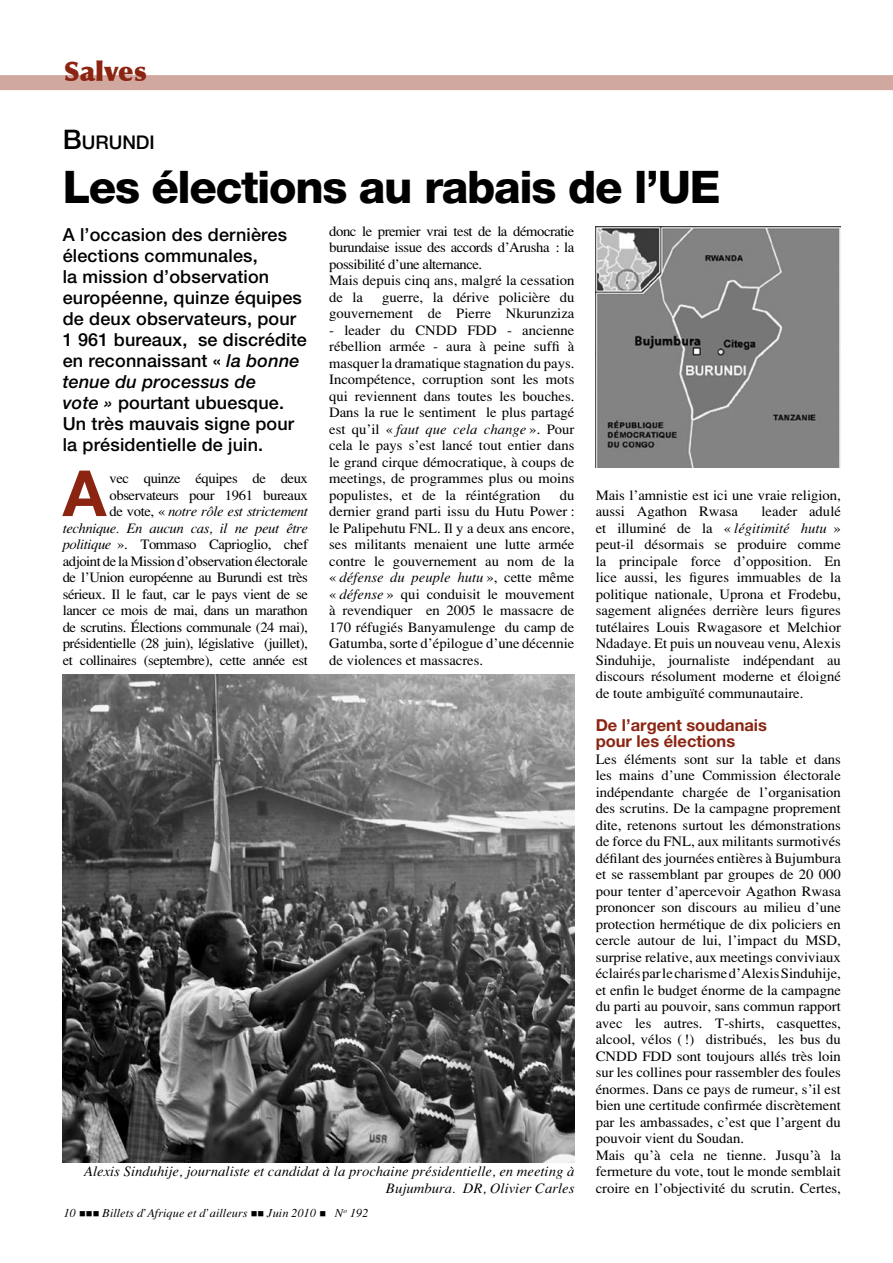
<style>
.page{position:relative;width:893px;height:1263px;background:#fff}
.page>*{position:absolute;margin:0;border:0;box-sizing:border-box;transform-origin:0 0}
.t1{font:700 63.6px "Helvetica Neue";color:#8b2512}
.t2{font:800 45px "Helvetica Neue";letter-spacing:-.03em;color:#000}
.t3{font:900 27px "Optima";color:#8b2512}
.t4{font:500 18.9px "Helvetica Neue";color:#000}
.t5{font:500 18px/21px "Helvetica Neue";letter-spacing:.01em;color:#000}
.t6{font:700 16.5px/16.5px "Helvetica Neue";color:#8b2512}
.t7{font:14.25px/16.5px "Tim Roma Fine";color:#000;text-align:justify}
.t8{font:14.25px/16.5px "Tim Roma Fine";letter-spacing:-.03em;color:#000}
.t9{font:14.25px/16.5px "Tim Ital Fine";color:#000;text-align:right}
.t10{font:14.25px/16.5px "Tim Ital Fine";letter-spacing:-.03em;color:#000;text-align:right}
.t11{font:12px "Tim Ital Fine";color:#000}
.s1{font-size:27px}
.s2{font-style:italic}
.s3{font-family:"Tim Roma Fine"}
.s4{font-family:"Tim Ital Fine"}
</style>
<div class="page">
<div style="left:0;top:75px;width:892px;height:15px;background:#d1a8a0"></div>
<svg style="left:892px;top:75px;width:1px;height:15px"></svg>
<img style="left:596px;top:227px;width:245px;height:240px">
<img style="left:63px;top:674px;width:511px;height:488px">
<h3 class="t3" style="left:64px;top:55px;width:84px">Salves</h3>
<h3 class="t4" style="left:63px;top:131px;width:91px"><span class="s1">B</span>urundi</h3>
<h2 class="t2" style="left:63px;top:160px;width:659px">Les élections au rabais de l’UE</h2>
<p class="t5" style="left:63px;top:224px;width:246px">A l’occasion des dernières élections communales,<br>la mission d’observation européenne, quinze équipes de deux observateurs, pour<br>1 961 bureaux, se discrédite en reconnaissant « <span class="s2">la bonne tenue du processus de<br>vote »</span> pourtant ubuesque.<br>Un très mauvais signe pour la présidentielle de juin.</p>
<h1 class="t1" style="left:63px;top:454px;width:45px">A</h1>
<p class="t8" style="left:109px;top:470px;width:200px">vec quinze équipes de deux observateurs pour 1961 bureaux</p>
<p class="t10" style="left:63px;top:503px;width:247px"><span class="s3">de vote, «</span>notre rôle est strictement technique. En aucun cas, il ne peut être</p>
<p class="t7" style="left:63px;top:536px;width:247px"><span class="s4">politique</span> ». Tommaso Caprioglio, chef adjoint de la Mission d’observation électorale de l’Union européenne au Burundi est très sérieux. Il le faut, car le pays vient de se lancer ce mois de mai, dans un marathon de scrutins. Élections communale (24 mai), présidentielle (28 juin), législative (juillet), et collinaires (septembre), cette année est</p>
<p class="t8" style="left:329px;top:222px;width:247px">donc le premier vrai test de la démocratie burundaise issue des accords d’Arusha : la possibilité d’une alternance.<br>Mais depuis cinq ans, malgré la cessation de la</p>
<p class="t7" style="left:329px;top:288px;width:247px;text-align:right">guerre, la dérive policière du gouvernement de Pierre Nkurunziza</p>
<p class="t7" style="left:329px;top:321px;width:247px">- leader du CNDD FDD - ancienne rébellion armée - aura à peine suffi à masquer la dramatique stagnation du pays.<br>Incompétence, corruption sont les mots qui reviennent dans toutes les bouches.<br>Dans la rue le sentiment le plus partagé</p>
<p class="t9" style="left:329px;top:420px;width:247px"><span class="s3">est qu’il «</span>faut que cela change<span class="s3">». Pour</span></p>
<p class="t7" style="left:329px;top:437px;width:247px">cela le pays s’est lancé tout entier dans le grand cirque démocratique, à coups de meetings, de programmes plus ou moins populistes, et de la réintégration</p>
<p class="t7" style="left:329px;top:486px;width:247px;text-indent:231px">du dernier grand parti issu du Hutu Power: le Palipehutu FNL. Il y a deux ans encore, ses militants menaient une lutte armée contre le gouvernement au nom de la</p>
<p class="t9" style="left:329px;top:569px;width:247px"><span class="s3">«</span>défense du peuple hutu<span class="s3">», cette même</span></p>
<p class="t7" style="left:329px;top:585px;width:247px">«<span class="s4">défense</span>» qui conduisit le mouvement à revendiquer en 2005 le massacre de 170 réfugiés Banyamulenge du camp de Gatumba, sorte d’épilogue d’une décennie de violences et massacres.</p>
<p class="t9" style="left:84px;top:1163px;width:492px">Alexis Sinduhije, journaliste et candidat à la prochaine présidentielle, en meeting à<br>Bujumbura. DR, Olivier Carles</p>
<p class="t11" style="left:64px;top:1206px;width:306px">10 ■■■ Billets d’Afrique et d’ailleurs ■■ Juin 2010 ■ N<sup>o</sup> 192</p>
<p class="t7" style="left:596px;top:486px;width:247px">Mais l’amnistie est ici une vraie religion, aussi Agathon Rwasa</p>
<p class="t7" style="left:596px;top:503px;width:247px;text-indent:166px">leader adulé et illuminé de la «<span class="s4">légitimité hutu</span> » peut-il désormais se produire comme la principale force d’opposition. En lice aussi, les figures immuables de la politique nationale, Uprona et Frodebu, sagement alignées derrière leurs figures tutélaires Louis Rwagasore et Melchior Ndadaye. Et puis un nouveau venu, Alexis Sinduhije, journaliste indépendant au discours résolument moderne et éloigné de toute ambiguïté communautaire.</p>
<p class="t6" style="left:596px;top:716px;width:173px">De l’argent soudanais pour les élections</p>
<p class="t7" style="left:596px;top:750px;width:247px;text-align:left">Les éléments sont sur la table et dans les mains d’une Commission électorale indépendante chargée de l’organisation des scrutins. De la campagne proprement dite, retenons surtout les démonstrations de force du FNL, aux militants surmotivés défilant des journées entières à Bujumbura et se rassemblant par groupes de 20 000 pour tenter d’apercevoir Agathon Rwasa prononcer son discours au milieu d’une protection hermétique de dix policiers en cercle autour de lui, l’impact du MSD, surprise relative, aux meetings conviviaux éclairés par le charisme d’Alexis Sinduhije, et enfin le budget énorme de la campagne du parti au pouvoir, sans commun rapport avec les autres. T-shirts, casquettes, alcool, vélos (!) distribués, les bus du CNDD FDD sont toujours allés très loin sur les collines pour rassembler des foules énormes. Dans ce pays de rumeur, s’il est bien une certitude confirmée discrètement par les ambassades, c’est que l’argent du pouvoir vient du Soudan.<br>Mais qu’à cela ne tienne. Jusqu’à la fermeture du vote, tout le monde semblait croire en l’objectivité du scrutin. Certes,</p>
</div>
